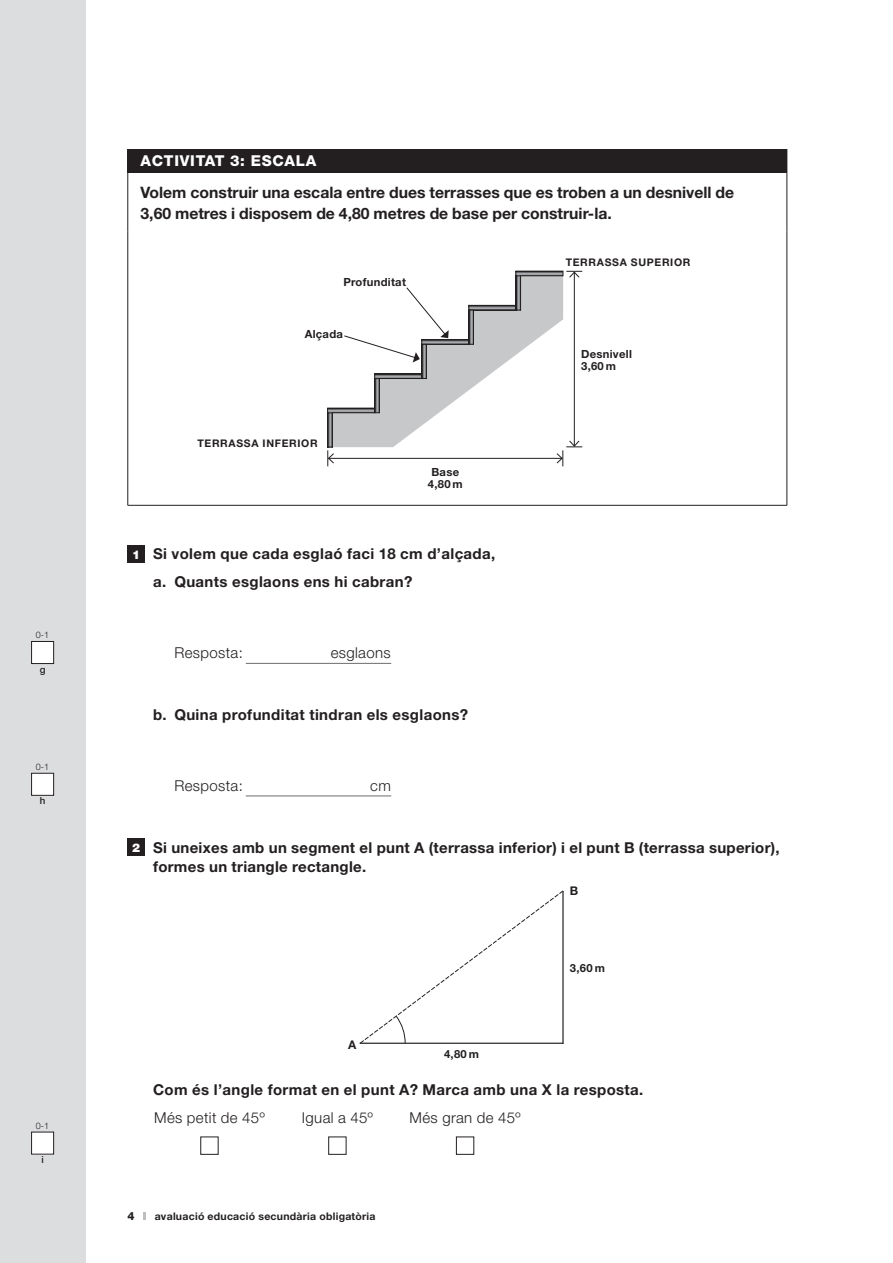
<style>
.page{position:relative;width:893px;height:1263px;background:#fff}
.page>*{position:absolute;margin:0;border:0;box-sizing:border-box;transform-origin:0 0}
.ACTIVITAT_EXPLICACIÓ{font:700 15.75px/21px "Helvetica Neue";color:#231f20}
.PREGUNTA_CATALÀ_ESO{font:700 15px/19.5px "Helvetica Neue";letter-spacing:.025em;color:#231f20}
.PREGUNTA_CATALÀ_ESO-2{font:300 15px "Helvetica Neue";letter-spacing:.025em;color:#231f20}
.MATES_RESPOSTA{font:300 15px "Helvetica Neue";letter-spacing:.025em;color:#231f20}
.ACTIVITAT_TITOL_ESO{font:800 15px "Helvetica Neue";letter-spacing:.05em;color:#fff}
.t1{font:900 12px "Helvetica Neue";color:#fff}
.t2{font:700 12px "Helvetica Neue";color:#231f20}
.t3{font:700 11.25px/12px "Helvetica Neue";letter-spacing:.025em;color:#231f20}
.t4{font:800 11.25px "Helvetica Neue";color:#231f20}
.t5{font:700 10.5px "Helvetica Neue";letter-spacing:.025em;color:#231f20}
.t6{font:700 10.5px "Helvetica Neue";letter-spacing:.065em;color:#231f20}
.t7{font:500 9.75px "Helvetica Neue";color:#231f20}
.t8{font:300 9px "Helvetica Neue";color:#231f20}
</style>
<div class="page">
<svg style="left:144px;top:1212px;width:2px;height:8px"></svg>
<div style="left:0;top:0;width:85px;height:1263px;background:#dcdddf"></div>
<hr style="left:246px;top:663px;width:145px;height:1px;background:#6c6d70">
<hr style="left:246px;top:796px;width:145px;height:1px;background:#6c6d70">
<div style="left:128px;top:149px;width:659px;height:23px;background:#231f20"></div>
<hr style="left:128px;top:172px;width:1px;height:60px;background:#231f20">
<hr style="left:787px;top:172px;width:1px;height:60px;background:#231f20">
<hr style="left:128px;top:232px;width:1px;height:273px;background:#231f20">
<hr style="left:787px;top:232px;width:1px;height:273px;background:#231f20">
<hr style="left:128px;top:505px;width:659px;height:1px;background:#231f20">
<svg style="left:787px;top:149px;width:1px;height:23px"></svg>
<svg style="left:327px;top:271px;width:255px;height:195px"></svg>
<div style="left:456px;top:1137px;width:18px;height:17px;border:1px solid #231f20"></div>
<div style="left:128px;top:546px;width:17px;height:17px;background:#231f20"></div>
<div style="left:128px;top:839px;width:17px;height:17px;background:#231f20"></div>
<svg style="left:359px;top:890px;width:205px;height:154px"></svg>
<div style="left:32px;top:641px;width:22px;height:22px;background:#fff"></div>
<div style="left:31px;top:641px;width:23px;height:23px;border:1px solid #231f20"></div>
<div style="left:32px;top:773px;width:22px;height:22px;background:#fff"></div>
<div style="left:31px;top:773px;width:23px;height:22px;border:1px solid #231f20"></div>
<div style="left:32px;top:1132px;width:22px;height:22px;background:#fff"></div>
<div style="left:31px;top:1132px;width:23px;height:22px;border:1px solid #231f20"></div>
<p class="t8" style="left:36px;top:629px;width:15px">0-1</p>
<p class="t7" style="left:40px;top:663px;width:7px">g</p>
<p class="t8" style="left:36px;top:761px;width:15px">0-1</p>
<p class="t7" style="left:40px;top:795px;width:7px">h</p>
<p class="t8" style="left:36px;top:1120px;width:15px">0-1</p>
<p class="t7" style="left:41px;top:1154px;width:4px">i</p>
<p class="ACTIVITAT_TITOL_ESO" style="left:141px;top:152px;width:177px">ACTIVITAT 3: ESCALA</p>
<p class="ACTIVITAT_EXPLICACIÓ" style="left:141px;top:181px;width:595px">Volem construir una escala entre dues terrasses que es troben a un desnivell de<br>3,60 metres i disposem de 4,80 metres de base per construir-la.</p>
<p class="t3" style="left:343px;top:275px;width:64px">Profunditat</p>
<p class="t3" style="left:305px;top:328px;width:40px">Alçada</p>
<p class="t6" style="left:566px;top:256px;width:126px">TERRASSA SUPERIOR</p>
<p class="t3" style="left:581px;top:347px;width:52px">Desnivell<br>3,60 m</p>
<p class="t6" style="left:197px;top:436px;width:122px">TERRASSA INFERIOR</p>
<p class="t3" style="left:428px;top:465px;width:36px;text-align:center">Base<br>4,80 m</p>
<p class="t1" style="left:132px;top:547px;width:10px">1</p>
<p class="PREGUNTA_CATALÀ_ESO" style="left:153px;top:544px;width:344px">Si volem que cada esglaó faci 18 cm d’alçada,</p>
<p class="PREGUNTA_CATALÀ_ESO" style="left:153px;top:572px;width:261px">a. Quants esglaons ens hi cabran?</p>
<p class="MATES_RESPOSTA" style="left:174px;top:643px;width:70px">Resposta:</p>
<p class="MATES_RESPOSTA" style="left:331px;top:643px;width:62px">esglaons</p>
<p class="PREGUNTA_CATALÀ_ESO" style="left:153px;top:704px;width:317px">b. Quina profunditat tindran els esglaons?</p>
<p class="MATES_RESPOSTA" style="left:174px;top:776px;width:70px">Resposta:</p>
<p class="MATES_RESPOSTA" style="left:370px;top:776px;width:22px">cm</p>
<p class="t1" style="left:132px;top:840px;width:10px">2</p>
<p class="PREGUNTA_CATALÀ_ESO" style="left:153px;top:837px;width:628px">Si uneixes amb un segment el punt A (terrassa inferior) i el punt B (terrassa superior), formes un triangle rectangle.</p>
<p class="t2" style="left:570px;top:884px;width:10px">B</p>
<p class="t2" style="left:348px;top:1037px;width:10px">A</p>
<p class="t3" style="left:444px;top:1048px;width:36px">4,80 m</p>
<p class="t3" style="left:570px;top:961px;width:36px">3,60 m</p>
<p class="PREGUNTA_CATALÀ_ESO" style="left:153px;top:1079px;width:492px">Com és l’angle format en el punt A? Marca amb una X la resposta.</p>
<p class="PREGUNTA_CATALÀ_ESO-2" style="left:154px;top:1108px;width:112px">Més petit de 45º</p>
<p class="PREGUNTA_CATALÀ_ESO-2" style="left:302px;top:1108px;width:73px">Igual a 45º</p>
<p class="PREGUNTA_CATALÀ_ESO-2" style="left:410px;top:1108px;width:112px">Més gran de 45º</p>
<p class="t4" style="left:128px;top:1209px;width:9px">4</p>
<p class="t5" style="left:155px;top:1210px;width:222px">avaluació educació secundària obligatòria</p>
</div>
